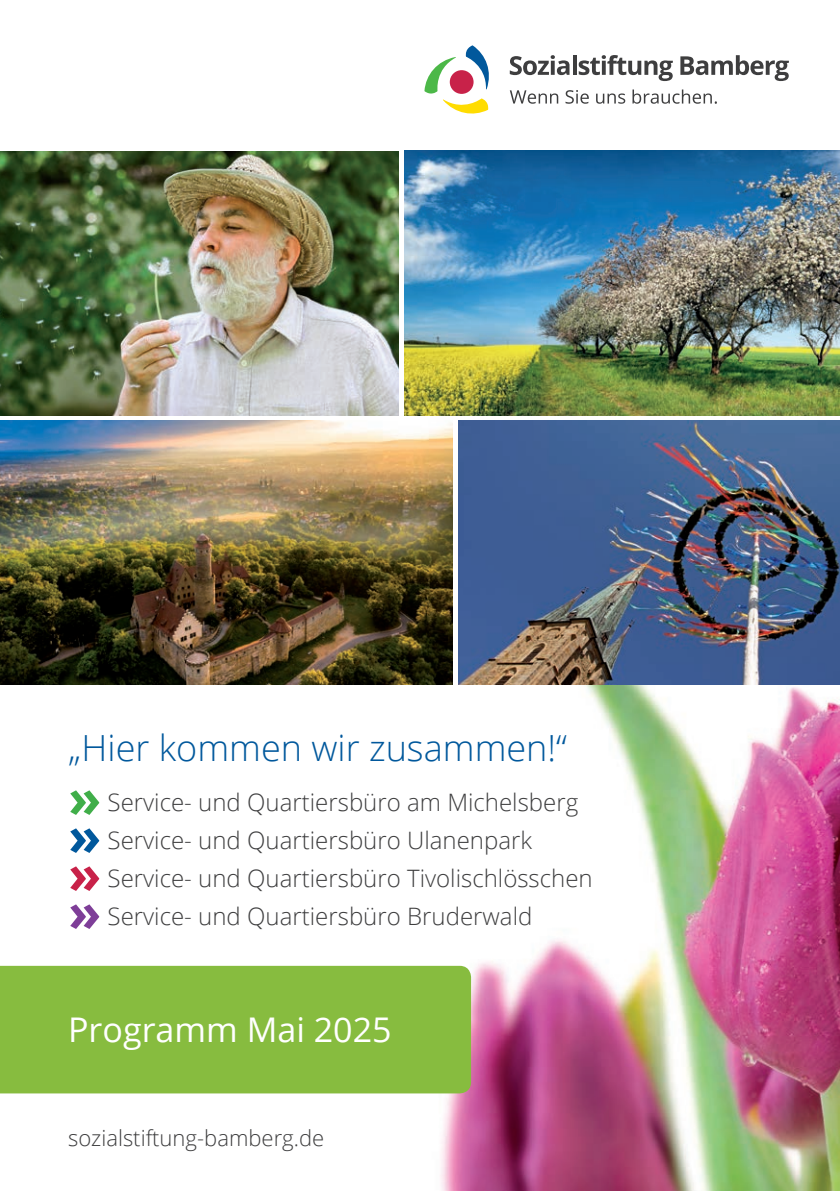
<style>
.page{position:relative;width:840px;height:1191px;background:#fff}
.page>*{position:absolute;margin:0;border:0;box-sizing:border-box;transform-origin:0 0}
.t1{font:700 54px "Open Sans";color:#40ae49}
.t2{font:700 54px "Open Sans";color:#01589c}
.t3{font:700 54px "Open Sans";color:#c82249}
.t4{font:700 54px "Open Sans";color:#7e3e98}
.t5{font:300 36px "Open Sans";color:#01589c}
.t6{font:34px "Open Sans";color:#fff}
.t7{font:300 24px "Open Sans";color:#3e3e3f}
.t8{font:300 22px "Open Sans";color:#3e3e3f}
</style>
<div class="page">
<img style="left:348px;top:684px;width:491px;height:507px">
<div style="left:0;top:965px;width:471px;height:128px;background:#87bc3f"></div>
<img style="left:0;top:151px;width:398px;height:264px">
<img style="left:0;top:421px;width:452px;height:263px">
<svg style="left:424px;top:45px;width:65px;height:69px"></svg>
<div style="left:449px;top:70px;width:24px;height:24px;background:#c82249;border-radius:50%"></div>
<svg style="left:509px;top:55px;width:60px;height:20px"></svg>
<svg style="left:573px;top:55px;width:3px;height:20px"></svg>
<svg style="left:578px;top:55px;width:94px;height:26px"></svg>
<svg style="left:680px;top:55px;width:108px;height:26px"></svg>
<svg style="left:509px;top:90px;width:49px;height:14px"></svg>
<svg style="left:565px;top:90px;width:23px;height:14px"></svg>
<svg style="left:596px;top:93px;width:29px;height:11px"></svg>
<svg style="left:632px;top:89px;width:84px;height:15px"></svg>
<img style="left:404px;top:151px;width:435px;height:264px">
<img style="left:458px;top:421px;width:381px;height:263px">
<h2 class="t5" style="left:68px;top:723px;width:500px">„Hier kommen wir zusammen!“</h2>
<h1 class="t1" style="left:68px;top:759px;width:35px">»</h1>
<p class="t7" style="left:107px;top:786px;width:472px">Service- und Quartiersbüro am Michelsberg</p>
<h1 class="t2" style="left:68px;top:797px;width:35px">»</h1>
<p class="t7" style="left:107px;top:824px;width:426px">Service- und Quartiersbüro Ulanenpark</p>
<h1 class="t3" style="left:68px;top:835px;width:35px">»</h1>
<p class="t7" style="left:107px;top:862px;width:486px">Service- und Quartiersbüro Tivolischlösschen</p>
<h1 class="t4" style="left:68px;top:873px;width:35px">»</h1>
<p class="t7" style="left:107px;top:900px;width:426px">Service- und Quartiersbüro Bruderwald</p>
<h3 class="t6" style="left:68px;top:1006px;width:325px">Programm Mai 2025</h3>
<p class="t8" style="left:68px;top:1122px;width:257px">sozialstiftung-bamberg.de</p>
</div>
